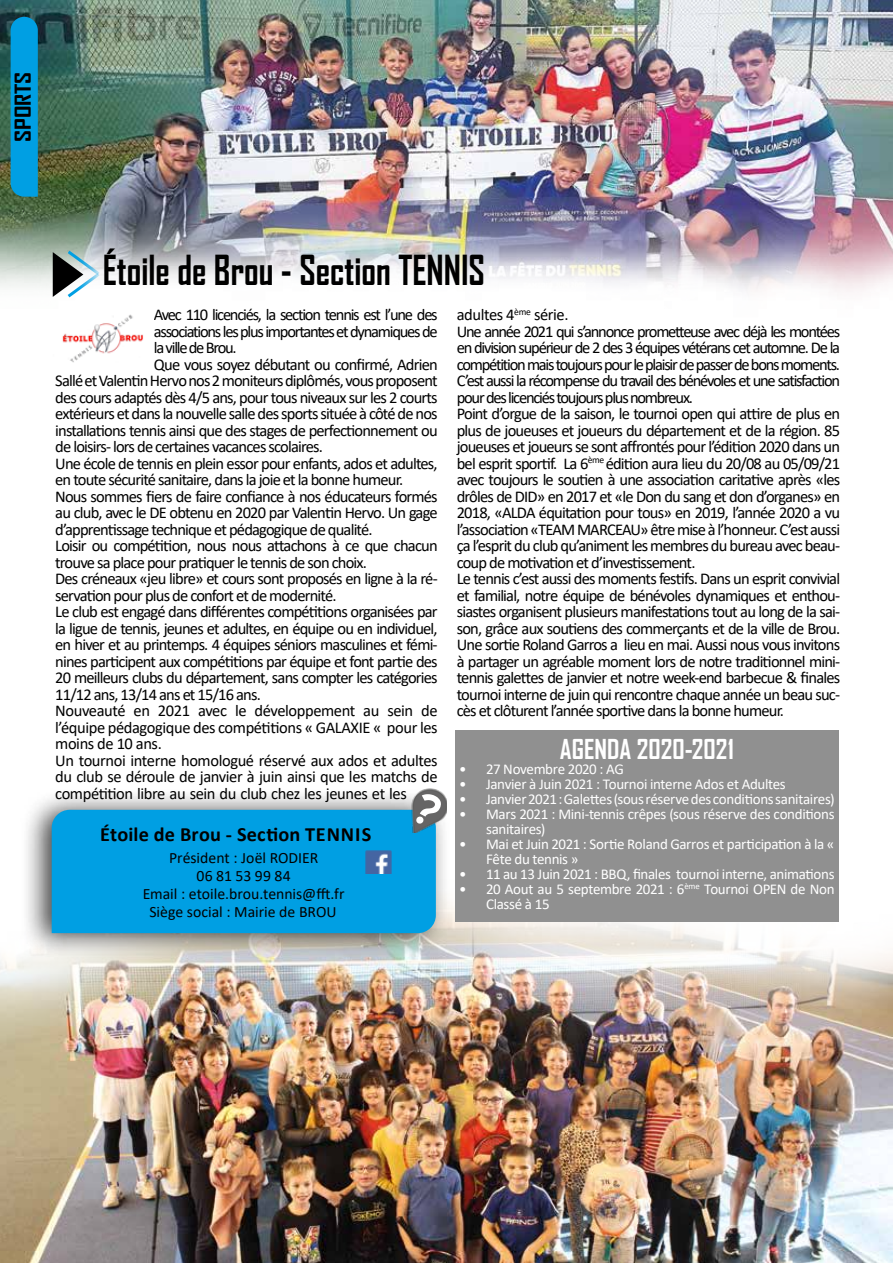
<style>
.page{position:relative;width:893px;height:1263px;background:#fff}
.page>*{position:absolute;margin:0;border:0;box-sizing:border-box;transform-origin:0 0}
.t1{font:700 39.6px "Agency FB";color:#000;scale:.91 1}
.t2{font:700 26.25px "Agency FB";letter-spacing:.005em;color:#fff}
.t3{font:700 21px "Agency FB";color:#000;scale:1.25 1}
.t4{font:700 20.25px "Calibri";letter-spacing:.01em;color:#000}
.t5{font:16.5px/16.5px "Calibri";letter-spacing:-.05em;color:#000}
.t6{font:16.5px "Calibri";letter-spacing:-.025em;color:#000}
.t7{font:16.5px "Calibri";letter-spacing:-.075em;color:#000}
.t8{font:15.75px/17.7px "Calibri";color:#000;text-align:center}
.t9{font:15px/15px "Calibri";letter-spacing:-.025em;color:#fff}
</style>
<div class="page">
<img style="left:0;top:906px;width:893px;height:357px">
<img style="left:0;top:0;width:893px;height:297px">
<svg style="left:53px;top:249px;width:48px;height:49px"></svg>
<div style="left:455px;top:730px;width:384px;height:191px;background:#909090"></div>
<img style="left:62px;top:314px;width:81px;height:49px">
<div style="left:20px;top:788px;width:432px;height:171px;background:#000;opacity:.75"></div>
<div style="left:52px;top:810px;width:384px;height:123px;background:#009fe3"></div>
<img style="left:366px;top:850px;width:25px;height:24px">
<img style="left:407px;top:788px;width:39px;height:44px">
<svg style="left:416px;top:794px;width:25px;height:30px"></svg>
<div style="left:11px;top:17px;width:27px;height:180px;background:#009fe3"></div>
<p class="t3" style="left:10px;top:142px;width:58px;rotate:-90deg">SPORTS</p>
<h1 class="t1" style="left:103px;top:245px;width:422px">Étoile de Brou - Section TENNIS</h1>
<p class="t7" style="left:154px;top:303px;width:285px">Avec 110 licenciés, la section tennis est l’une des</p>
<p class="t7" style="left:154px;top:320px;width:285px">associations les plus importantes et dynamiques de</p>
<p class="t7" style="left:154px;top:336px;width:84px">la ville de Brou.</p>
<p class="t5" style="left:154px;top:356px;width:285px">Que vous soyez débutant ou confirmé, Adrien</p>
<p class="t5" style="left:55px;top:372px;width:384px">Sallé et Valentin Hervo nos 2 moniteurs diplômés, vous proposent</p>
<p class="t5" style="left:55px;top:389px;width:384px">des cours adaptés dès 4/5 ans, pour tous niveaux sur les 2 courts</p>
<p class="t5" style="left:55px;top:405px;width:384px">extérieurs et dans la nouvelle salle des sports située à côté de nos</p>
<p class="t5" style="left:55px;top:422px;width:384px">installations tennis ainsi que des stages de perfectionnement ou</p>
<p class="t5" style="left:55px;top:438px;width:269px">de loisirs- lors de certaines vacances scolaires.</p>
<p class="t5" style="left:55px;top:455px;width:384px">Une école de tennis en plein essor pour enfants, ados et adultes,</p>
<p class="t5" style="left:55px;top:471px;width:349px">en toute sécurité sanitaire, dans la joie et la bonne humeur.</p>
<p class="t5" style="left:55px;top:488px;width:384px">Nous sommes fiers de faire confiance à nos éducateurs formés</p>
<p class="t5" style="left:55px;top:504px;width:384px">au club, avec le DE obtenu en 2020 par Valentin Hervo. Un gage</p>
<p class="t5" style="left:55px;top:521px;width:319px">d’apprentissage technique et pédagogique de qualité.</p>
<p class="t5" style="left:55px;top:537px;width:384px">Loisir ou compétition, nous nous attachons à ce que chacun</p>
<p class="t5" style="left:55px;top:554px;width:313px">trouve sa place pour pratiquer le tennis de son choix.</p>
<p class="t5" style="left:55px;top:570px;width:384px">Des créneaux «jeu libre» et cours sont proposés en ligne à la ré-</p>
<p class="t5" style="left:55px;top:587px;width:283px">servation pour plus de confort et de modernité.</p>
<p class="t5" style="left:55px;top:603px;width:384px">Le club est engagé dans différentes compétitions organisées par</p>
<p class="t5" style="left:55px;top:620px;width:384px">la ligue de tennis, jeunes et adultes, en équipe ou en individuel,</p>
<p class="t5" style="left:55px;top:636px;width:384px">en hiver et au printemps. 4 équipes séniors masculines et fémi-</p>
<p class="t5" style="left:55px;top:653px;width:384px">nines participent aux compétitions par équipe et font partie des</p>
<p class="t5" style="left:55px;top:669px;width:384px">20 meilleurs clubs du département, sans compter les catégories</p>
<p class="t5" style="left:55px;top:686px;width:207px">11/12 ans, 13/14 ans et 15/16 ans.</p>
<p class="t6" style="left:55px;top:699px;width:384px">Nouveauté en 2021 avec le développement au sein de</p>
<p class="t6" style="left:55px;top:716px;width:384px">l’équipe pédagogique des compétitions « GALAXIE « pour les</p>
<p class="t6" style="left:55px;top:732px;width:108px">moins de 10 ans.</p>
<p class="t6" style="left:55px;top:749px;width:384px">Un tournoi interne homologué réservé aux ados et adultes</p>
<p class="t6" style="left:55px;top:765px;width:384px">du club se déroule de janvier à juin ainsi que les matchs de</p>
<p class="t6" style="left:55px;top:782px;width:353px">compétition libre au sein du club chez les jeunes et les</p>
<p class="t5" style="left:457px;top:306px;width:385px">adultes 4<sup>ème</sup> série.<br>Une année 2021 qui s’annonce prometteuse avec déjà les montées en division supérieur de 2 des 3 équipes vétérans cet automne. De la compétition mais toujours pour le plaisir de passer de bons moments.<br>C’est aussi la récompense du travail des bénévoles et une satisfaction pour des licenciés toujours plus nombreux.<br>Point d’orgue de la saison, le tournoi open qui attire de plus en plus de joueuses et joueurs du département et de la région. 85 joueuses et joueurs se sont affrontés pour l’édition 2020 dans un bel esprit sportif. La 6<sup>ème</sup> édition aura lieu du 20/08 au 05/09/21 avec toujours le soutien à une association caritative après «les drôles de DID» en 2017 et «le Don du sang et don d’organes» en 2018, «ALDA équitation pour tous» en 2019, l’année 2020 a vu l’association «TEAM MARCEAU» être mise à l’honneur. C’est aussi ça l’esprit du club qu’animent les membres du bureau avec beau&shy;coup de motivation et d’investissement.<br>Le tennis c’est aussi des moments festifs. Dans un esprit convivial et familial, notre équipe de bénévoles dynamiques et enthou&shy;siastes organisent plusieurs manifestations tout au long de la sai&shy;son, grâce aux soutiens des commerçants et de la ville de Brou.<br>Une sortie Roland Garros a lieu en mai. Aussi nous vous invitons à partager un agréable moment lors de notre traditionnel mini&shy;tennis galettes de janvier et notre week-end barbecue &amp; finales tournoi interne de juin qui rencontre chaque année un beau suc&shy;cès et clôturent l’année sportive dans la bonne humeur.</p>
<h2 class="t2" style="left:560px;top:733px;width:176px">AGENDA 2020-2021</h2>
<p class="t9" style="left:459px;top:761px;width:166px">• 27 Novembre 2020 : AG</p>
<p class="t9" style="left:459px;top:776px;width:328px">• Janvier à Juin 2021 : Tournoi interne Ados et Adultes</p>
<p class="t9" style="left:459px;top:791px;width:377px">• Janvier 2021 : Galettes (sous réserve des conditions sanitaires)</p>
<p class="t9" style="left:486px;top:806px;width:350px;text-indent:-27px">• Mars 2021 : Mini-tennis crêpes (sous réserve des conditions sanitaires)</p>
<p class="t9" style="left:486px;top:836px;width:350px;text-indent:-27px">• Mai et Juin 2021 : Sortie Roland Garros et participation à la «<br>Fête du tennis »</p>
<p class="t9" style="left:459px;top:866px;width:377px">• 11 au 13 Juin 2021 : BBQ, finales tournoi interne, animations</p>
<p class="t9" style="left:486px;top:881px;width:350px;text-indent:-27px">• 20 Aout au 5 septembre 2021 : 6<sup>ème</sup> Tournoi OPEN de Non<br>Classé à 15</p>
<p class="t4" style="left:100px;top:820px;width:273px">Étoile de Brou - Section TENNIS</p>
<p class="t8" style="left:143px;top:849px;width:203px">Président : Joël RODIER<br>06 81 53 99 84<br>Email : etoile.brou.tennis@fft.fr<br>Siège social : Mairie de BROU</p>
</div>
